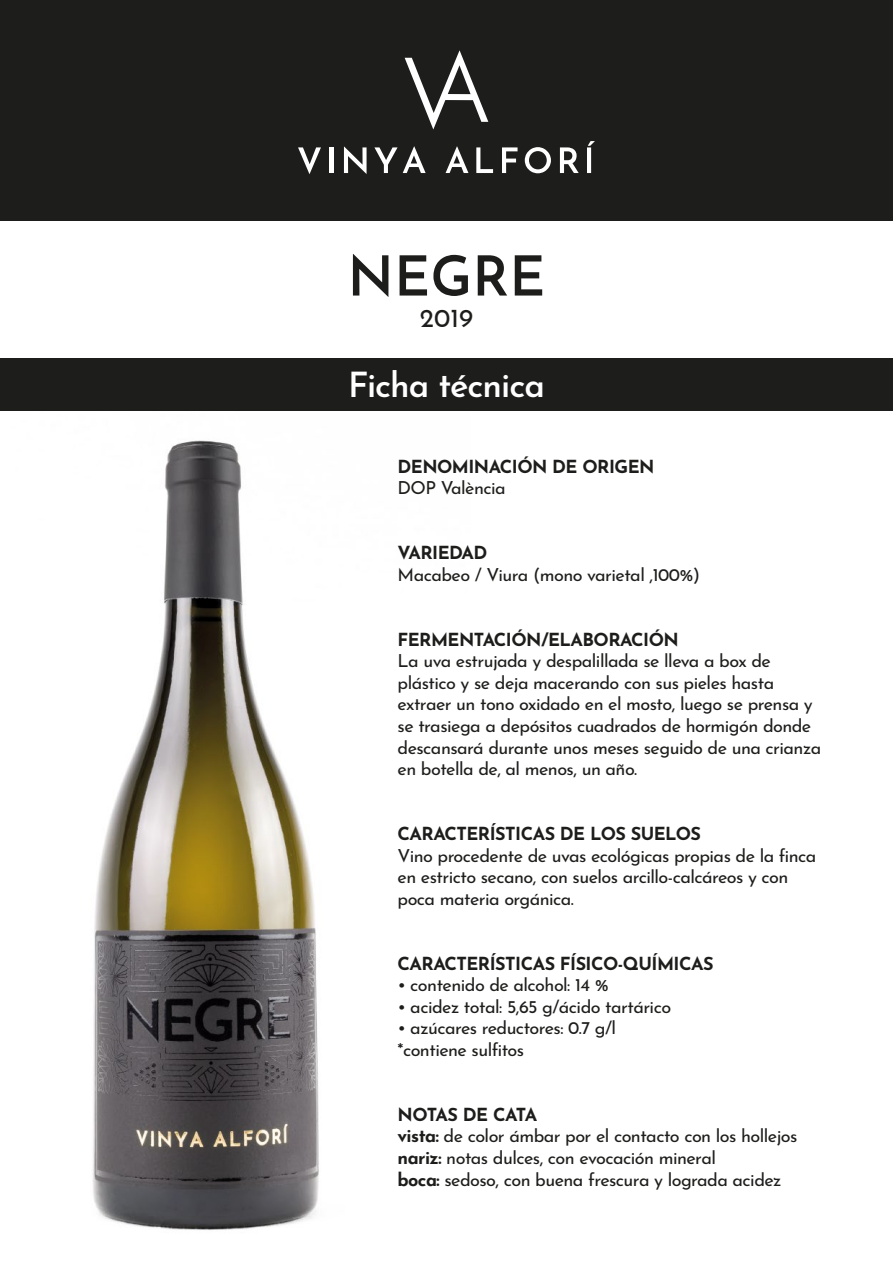
<style>
.page{position:relative;width:893px;height:1263px;background:#fff}
.page>*{position:absolute;margin:0;border:0;box-sizing:border-box;transform-origin:0 0}
.t1{font:600 55.2px "Josefin Sans";color:#1d1d1b}
.t2{font:600 34.5px "Josefin Sans";letter-spacing:-.03em;color:#fff}
.t3{font:26.1px "Josefin Sans";color:#1d1d1b}
.t4{font:18px/21.6px "Josefin Sans";letter-spacing:-.03em;color:#1d1d1b}
.t5{font:700 18px "Josefin Sans";letter-spacing:-.03em;color:#1d1d1b}
.s1{font-weight:700}
</style>
<div class="page">
<img style="left:0;top:410px;width:471px;height:820px">
<div style="left:0;top:0;width:893px;height:220px;background:#1d1d1b"></div>
<svg style="left:298px;top:147px;width:23px;height:27px"></svg>
<hr style="left:329px;top:147px;width:4px;height:26px;background:#fff">
<svg style="left:344px;top:147px;width:23px;height:27px"></svg>
<svg style="left:374px;top:146px;width:52px;height:27px"></svg>
<svg style="left:446px;top:146px;width:22px;height:27px"></svg>
<svg style="left:476px;top:147px;width:17px;height:26px"></svg>
<svg style="left:502px;top:147px;width:15px;height:26px"></svg>
<svg style="left:525px;top:147px;width:26px;height:26px"></svg>
<svg style="left:560px;top:147px;width:19px;height:26px"></svg>
<svg style="left:587px;top:141px;width:8px;height:32px"></svg>
<svg style="left:405px;top:50px;width:83px;height:79px"></svg>
<div style="left:0;top:358px;width:893px;height:52px;background:#1d1d1b"></div>
<h1 class="t1" style="left:347px;top:229px;width:200px">NEGRE</h1>
<h3 class="t3" style="left:420px;top:296px;width:55px">2019</h3>
<h2 class="t2" style="left:348px;top:355px;width:198px">Ficha técnica</h2>
<p class="t5" style="left:398px;top:450px;width:258px">DENOMINACIÓN DE ORIGEN</p>
<p class="t4" style="left:398px;top:475px;width:110px">DOP València</p>
<p class="t5" style="left:398px;top:537px;width:91px">VARIEDAD</p>
<p class="t4" style="left:398px;top:561px;width:304px">Macabeo / Viura (mono varietal ,100%)</p>
<p class="t5" style="left:398px;top:623px;width:283px">FERMENTACIÓN/ELABORACIÓN</p>
<p class="t4" style="left:398px;top:648px;width:425px">La uva estrujada y despalillada se lleva a box de plástico y se deja macerando con sus pieles hasta extraer un tono oxidado en el mosto, luego se prensa y se trasiega a depósitos cuadrados de hormigón donde descansará durante unos meses seguido de una crianza en botella de, al menos, un año.</p>
<p class="t5" style="left:398px;top:818px;width:305px">CARACTERÍSTICAS DE LOS SUELOS</p>
<p class="t4" style="left:398px;top:842px;width:420px">Vino procedente de uvas ecológicas propias de la finca en estricto secano, con suelos arcillo-calcáreos y con poca materia orgánica.</p>
<p class="t5" style="left:398px;top:947px;width:317px">CARACTERÍSTICAS FÍSICO-QUÍMICAS</p>
<p class="t4" style="left:398px;top:972px;width:213px">• contenido de alcohol: 14 %</p>
<p class="t4" style="left:398px;top:993px;width:275px">• acidez total: 5,65 g/ácido tartárico</p>
<p class="t4" style="left:398px;top:1015px;width:220px">• azúcares reductores: 0.7 g/l *contiene sulfitos</p>
<p class="t4" style="left:398px;top:1101px;width:401px"><span class="s1">NOTAS DE CATA<br>vista:</span> de color ámbar por el contacto con los hollejos <span class="s1">nariz:</span> notas dulces, con evocación mineral<br><span class="s1">boca:</span> sedoso, con buena frescura y lograda acidez</p>
</div>
